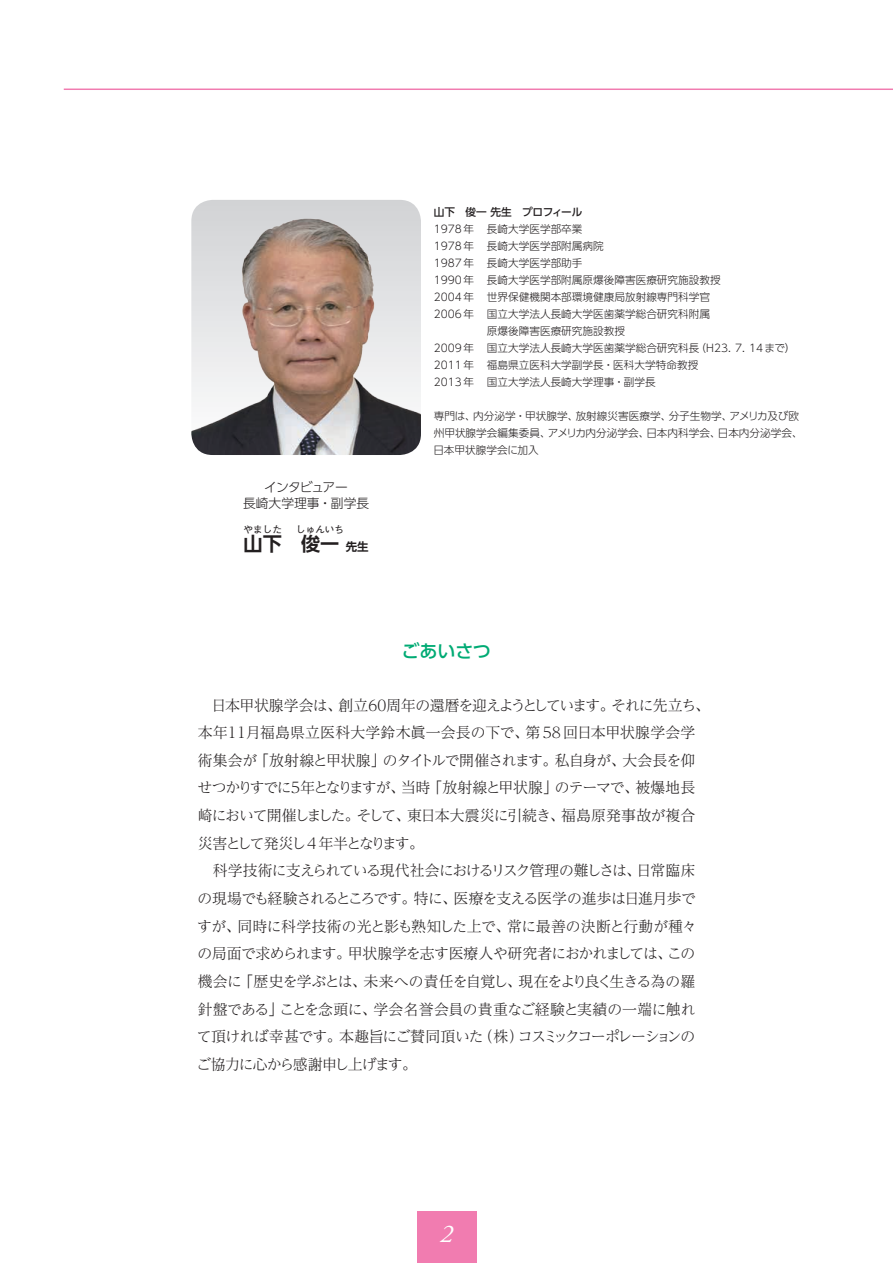
<style>
.page{position:relative;width:893px;height:1263px;background:#fff}
.page>*{position:absolute;margin:0;border:0;box-sizing:border-box;transform-origin:0 0}
.t1{font:italic 25.5px "Adobe Garamond";color:#fff}
.t2{font:700 19.2px "UD Shin Go Pr 6 N De";color:#231f20}
.t3{font:500 18px "UD Shin Go Pr 6 N";letter-spacing:-.01em;color:#00ab74}
.t4{font:300 14.85px/27.6px "Reim Pr 6 N";letter-spacing:-.05em;color:#231f20}
.t5{font:300 12.75px/15.9px "UD Shin Go Pr 6 N";color:#231f20;text-align:center}
.t6{font:700 11.55px "UD Shin Go Pr 6 N De";color:#231f20}
.t7{font:300 10.65px/17px "UD Shin Go Pr 6 N";color:#231f20}
.t8{font:500 10.65px "UD Shin Go Pr 6 N";letter-spacing:-.01em;color:#231f20}
.t9{font:700 9.6px "UD Shin Go Pr 6 N De";color:#231f20}
.s1{font-size:19.2px}
</style>
<div class="page">
<hr style="left:64px;top:89px;width:829px;height:1px;background:#f17cb0">
<img style="left:191px;top:200px;width:230px;height:255px">
<div style="left:417px;top:1212px;width:59px;height:51px;background:#f17cb0"></div>
<p class="t5" style="left:243px;top:478px;width:128px">インタビュアー<br>長崎大学理事・副学長</p>
<p class="t2" style="left:244px;top:528px;width:40px">山下</p>
<p class="t9" style="left:296px;top:521px;width:49px">しゅんいち</p>
<p class="t6" style="left:320px;top:537px;width:50px"><span class="s1">一</span>先生</p>
<p class="t9" style="left:244px;top:521px;width:40px">やました</p>
<p class="t2" style="left:301px;top:528px;width:21px">俊</p>
<p class="t8" style="left:434px;top:203px;width:150px">山下　俊一 先生　プロフィール</p>
<p class="t7" style="left:434px;top:220px;width:150px">1978年 長崎大学医学部卒業</p>
<p class="t7" style="left:434px;top:237px;width:172px">1978年 長崎大学医学部附属病院</p>
<p class="t7" style="left:434px;top:254px;width:150px">1987年 長崎大学医学部助手</p>
<p class="t7" style="left:434px;top:271px;width:289px">1990年 長崎大学医学部附属原爆後障害医療研究施設教授</p>
<p class="t7" style="left:434px;top:288px;width:278px">2004年 世界保健機関本部環境健康局放射線専門科学官</p>
<p class="t7" style="left:434px;top:305px;width:278px">2006年 国立大学法人長崎大学医歯薬学総合研究科附属</p>
<p class="t7" style="left:487px;top:322px;width:140px">原爆後障害医療研究施設教授</p>
<p class="t7" style="left:434px;top:339px;width:363px">2009年 国立大学法人長崎大学医歯薬学総合研究科長（H23．7．14まで）</p>
<p class="t7" style="left:434px;top:356px;width:266px">2011年 福島県立医科大学副学長・医科大学特命教授</p>
<p class="t7" style="left:434px;top:373px;width:224px">2013年 国立大学法人長崎大学理事・副学長</p>
<p class="t7" style="left:434px;top:407px;width:371px">専門は、内分泌学・甲状腺学、放射線災害医療学、分子生物学、アメリカ及び欧州甲状腺学会編集委員、アメリカ内分泌学会、日本内科学会、日本内分泌学会、日本甲状腺学会に加入</p>
<p class="t3" style="left:401px;top:637px;width:91px">ごあいさつ</p>
<p class="t4" style="left:196px;top:691px;width:515px">　日本甲状腺学会は、創立６０周年の還暦を迎えようとしています。それに先立ち、本年１１月福島県立医科大学鈴木眞一会長の下で、第58回日本甲状腺学会学術集会が「放射線と甲状腺」のタイトルで開催されます。私自身が、大会長を仰せつかりすでに５年となりますが、当時「放射線と甲状腺」のテーマで、被爆地長崎において開催しました。そして、東日本大震災に引続き、福島原発事故が複合災害として発災し 4 年半となります。<br>　科学技術に支えられている現代社会におけるリスク管理の難しさは、日常臨床の現場でも経験されるところです。特に、医療を支える医学の進歩は日進月歩ですが、同時に科学技術の光と影も熟知した上で、常に最善の決断と行動が種々の局面で求められます。甲状腺学を志す医療人や研究者におかれましては、この機会に「歴史を学ぶとは、未来への責任を自覚し、現在をより良く生きる為の羅針盤である」ことを念頭に、学会名誉会員の貴重なご経験と実績の一端に触れて頂ければ幸甚です。本趣旨にご賛同頂いた（株）コスミックコーポレーションのご協力に心から感謝申し上げます。</p>
<h1 class="t1" style="left:440px;top:1220px;width:14px">2</h1>
</div>
